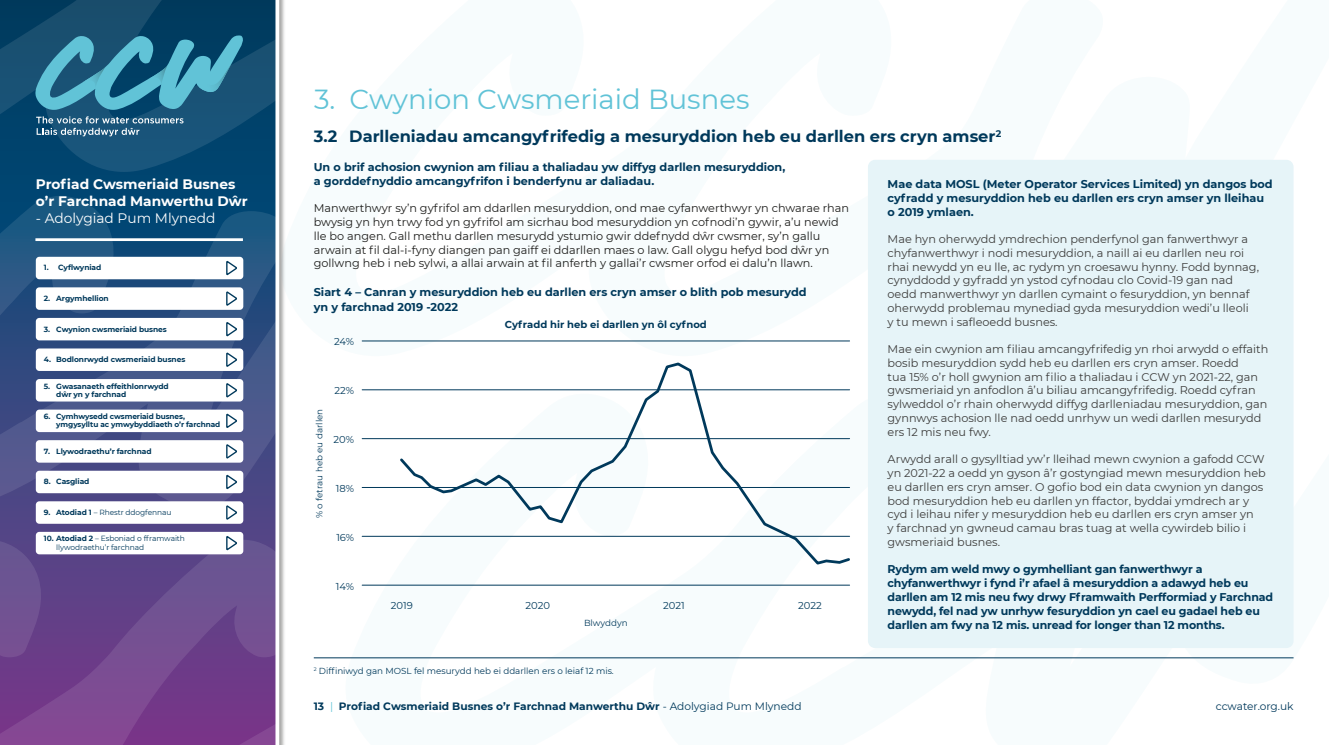
<style>
.page{position:relative;width:1329px;height:745px;background:#fff}
.page>*{position:absolute;margin:0;border:0;box-sizing:border-box;transform-origin:0 0}
.t1{font:27.5px "Montserrat";color:#61c3d7}
.t2{font:700 16.25px "Montserrat";color:#00395b}
.t3{font:700 13.75px/16.5px "Montserrat";color:#fff}
.t4{font:13.75px "Montserrat";color:#fff}
.t5{font:11.25px/13.8px "Montserrat";color:#3c3c3b}
.t6{font:700 11.25px/13.8px "Montserrat";color:#00395b}
.t7{font:11.25px/13.8px "Montserrat";color:#1d1d1b}
.t8{font:700 10.62px "Montserrat";color:#00395b}
.t9{font:10.62px "Montserrat";letter-spacing:-.01em;color:#00395b}
.t10{font:10px "Montserrat";color:#00395b}
.t11{font:700 10px "Montserrat";color:#00395b}
.t12{font:8.75px "Montserrat";color:#00395b}
.t13{font:700 7.5px/8.1px "Montserrat";letter-spacing:-.01em;color:#00395b}
.t14{font:7.5px/8.1px "Montserrat";letter-spacing:-.01em;color:#00395b}
.s1{font-weight:700}
.s2{font-weight:400;color:#61c3d7}
.s3{font-weight:400}
</style>
<div class="page">
<svg style="left:343px;top:388px;width:951px;height:271px"></svg>
<hr style="left:314px;top:657px;width:979px;height:1px;background:#00395b">
<div style="left:868px;top:160px;width:425px;height:487px;background:#e6f4f8;border-radius:7px"></div>
<hr style="left:362px;top:340px;width:487px;height:1px;background:#00395b">
<hr style="left:362px;top:389px;width:487px;height:1px;background:#00395b">
<hr style="left:362px;top:438px;width:487px;height:1px;background:#00395b">
<hr style="left:362px;top:486px;width:487px;height:1px;background:#00395b">
<hr style="left:362px;top:535px;width:487px;height:1px;background:#00395b">
<svg style="left:397px;top:362px;width:455px;height:204px"></svg>
<hr style="left:362px;top:584px;width:487px;height:1px;background:#00395b">
<div style="left:0;top:0;width:285px;height:744px;background:#1d1d1b;opacity:.4"></div>
<svg style="left:0;top:172px;width:275px;height:367px;background:#1f487a"></svg>
<svg style="left:0;top:539px;width:275px;height:205px;background:#6e458c"></svg>
<svg style="left:0;top:0;width:275px;height:172px;background:#0b476d"></svg>
<svg style="left:0;top:196px;width:275px;height:316px;background:#315283"></svg>
<hr style="left:35px;top:238px;width:208px;height:3px;background:#fff">
<svg style="left:35px;top:35px;width:210px;height:75px;background:#307b98"></svg>
<img style="left:82px;top:67px;width:23px;height:22px">
<img style="left:148px;top:65px;width:20px;height:19px">
<img style="left:196px;top:62px;width:36px;height:30px">
<svg style="left:36px;top:116px;width:147px;height:20px;background:#437391"></svg>
<svg style="left:275px;top:0;width:4px;height:744px"></svg>
<div style="left:36px;top:256px;width:207px;height:23px;background:#fff;border-radius:4px"></div>
<svg style="left:226px;top:260px;width:11px;height:15px"></svg>
<div style="left:36px;top:287px;width:207px;height:22px;background:#fff;border-radius:4px"></div>
<svg style="left:226px;top:291px;width:11px;height:14px"></svg>
<div style="left:36px;top:318px;width:207px;height:22px;background:#fff;border-radius:4px"></div>
<svg style="left:226px;top:322px;width:11px;height:14px"></svg>
<div style="left:36px;top:348px;width:207px;height:23px;background:#fff;border-radius:4px"></div>
<svg style="left:226px;top:352px;width:11px;height:14px"></svg>
<div style="left:36px;top:379px;width:207px;height:22px;background:#fff;border-radius:4px"></div>
<svg style="left:226px;top:383px;width:11px;height:14px"></svg>
<div style="left:36px;top:409px;width:207px;height:23px;background:#fff;border-radius:4px"></div>
<svg style="left:226px;top:413px;width:11px;height:15px"></svg>
<div style="left:36px;top:440px;width:207px;height:22px;background:#fff;border-radius:4px"></div>
<svg style="left:226px;top:444px;width:11px;height:14px"></svg>
<div style="left:36px;top:470px;width:207px;height:23px;background:#fff;border-radius:4px"></div>
<svg style="left:226px;top:474px;width:11px;height:15px"></svg>
<div style="left:36px;top:501px;width:207px;height:22px;background:#fff;border-radius:4px"></div>
<svg style="left:226px;top:505px;width:11px;height:14px"></svg>
<div style="left:36px;top:531px;width:207px;height:23px;background:#fff;border-radius:4px"></div>
<svg style="left:226px;top:536px;width:11px;height:14px"></svg>
<p class="t3" style="left:36px;top:175px;width:213px">Profiad Cwsmeriaid Busnes o’r Farchnad Manwerthu Dŵr</p>
<p class="t4" style="left:36px;top:208px;width:181px">- Adolygiad Pum Mlynedd</p>
<p class="t13" style="left:44px;top:263px;width:59px">1. Cyflwyniad</p>
<p class="t13" style="left:44px;top:294px;width:66px">2. Argymhellion</p>
<p class="t13" style="left:44px;top:324px;width:125px">3. Cwynion cwsmeriaid busnes</p>
<p class="t13" style="left:44px;top:355px;width:143px">4. Bodlonrwydd cwsmeriaid busnes</p>
<p class="t13" style="left:56px;top:381px;width:114px;text-indent:-12px">5. Gwasanaeth effeithlonrwydd dŵr yn y farchnad</p>
<p class="t13" style="left:56px;top:412px;width:165px;text-indent:-12px">6. Cymhwysedd cwsmeriaid busnes, ymgysylltu ac ymwybyddiaeth o’r farchnad</p>
<p class="t13" style="left:44px;top:446px;width:109px">7. Llywodraethu’r farchnad</p>
<p class="t13" style="left:44px;top:477px;width:47px">8. Casgliad</p>
<p class="t14" style="left:44px;top:507px;width:129px"><span class="s1">9. Atodiad 1</span> – Rhestr ddogfennau</p>
<p class="t14" style="left:56px;top:534px;width:130px;text-indent:-12px"><span class="s1">10. Atodiad 2</span> – Esboniad o fframwaith llywodraethu’r farchnad</p>
<h1 class="t1" style="left:314px;top:80px;width:437px">3. Cwynion Cwsmeriaid Busnes</h1>
<h2 class="t2" style="left:314px;top:125px;width:689px">3.2 Darlleniadau amcangyfrifedig a mesuryddion heb eu darllen ers cryn amser<sup>2</sup></h2>
<p class="t6" style="left:314px;top:159px;width:473px">Un o brif achosion cwynion am filiau a thaliadau yw diffyg darllen mesuryddion, a gorddefnyddio amcangyfrifon i benderfynu ar daliadau.</p>
<p class="t7" style="left:314px;top:201px;width:537px">Manwerthwyr sy’n gyfrifol am ddarllen mesuryddion, ond mae cyfanwerthwyr yn chwarae rhan bwysig yn hyn trwy fod yn gyfrifol am sicrhau bod mesuryddion yn cofnodi’n gywir, a’u newid lle bo angen. Gall methu darllen mesurydd ystumio gwir ddefnydd dŵr cwsmer, sy’n gallu arwain at fil dal-i-fyny diangen pan gaiff ei ddarllen maes o law. Gall olygu hefyd bod dŵr yn gollwng heb i neb sylwi, a allai arwain at fil anferth y gallai’r cwsmer orfod ei dalu’n llawn.</p>
<p class="t6" style="left:314px;top:284px;width:494px;line-height:15px">Siart 4 – Canran y mesuryddion heb eu darllen ers cryn amser o blith pob mesurydd yn y farchnad 2019 -2022</p>
<p class="t10" style="left:334px;top:334px;width:22px">24%</p>
<p class="t12" style="left:313px;top:518px;width:111px;rotate:-90deg">% o fetrau heb eu darllen</p>
<p class="t10" style="left:334px;top:383px;width:21px">22%</p>
<p class="t10" style="left:334px;top:432px;width:22px">20%</p>
<p class="t10" style="left:336px;top:481px;width:20px">18%</p>
<p class="t10" style="left:336px;top:530px;width:19px">16%</p>
<p class="t10" style="left:336px;top:579px;width:20px">14%</p>
<p class="t11" style="left:505px;top:316px;width:203px">Cyfradd hir heb ei darllen yn ôl cyfnod</p>
<p class="t10" style="left:391px;top:598px;width:23px">2019</p>
<p class="t10" style="left:525px;top:598px;width:26px">2020</p>
<p class="t10" style="left:663px;top:598px;width:23px">2021</p>
<p class="t10" style="left:798px;top:598px;width:25px">2022</p>
<p class="t12" style="left:584px;top:616px;width:45px">Blwyddyn</p>
<p class="t12" style="left:314px;top:664px;width:301px"><sup>2</sup> Diffiniwyd gan MOSL fel mesurydd heb ei ddarllen ers o leiaf 12 mis.</p>
<p class="t8" style="left:314px;top:697px;width:489px">13 <span class="s2">|</span> Profiad Cwsmeriaid Busnes o’r Farchnad Manwerthu Dŵr <span class="s3">- Adolygiad Pum Mlynedd</span></p>
<p class="t6" style="left:887px;top:176px;width:387px">Mae data MOSL (Meter Operator Services Limited) yn dangos bod cyfradd y mesuryddion heb eu darllen ers cryn amser yn lleihau o 2019 ymlaen.</p>
<p class="t5" style="left:887px;top:232px;width:373px">Mae hyn oherwydd ymdrechion penderfynol gan fanwerthwyr a chyfanwerthwyr i nodi mesuryddion, a naill ai eu darllen neu roi rhai newydd yn eu lle, ac rydym yn croesawu hynny. Fodd bynnag, cynyddodd y gyfradd yn ystod cyfnodau clo Covid-19 gan nad oedd manwerthwyr yn darllen cymaint o fesuryddion, yn bennaf oherwydd problemau mynediad gyda mesuryddion wedi’u lleoli<br>y tu mewn i safleoedd busnes.</p>
<p class="t5" style="left:887px;top:341px;width:382px">Mae ein cwynion am filiau amcangyfrifedig yn rhoi arwydd o effaith bosib mesuryddion sydd heb eu darllen ers cryn amser. Roedd<br>tua 15% o’r holl gwynion am filio a thaliadau i CCW yn 2021-22, gan gwsmeriaid yn anfodlon â’u biliau amcangyfrifedig. Roedd cyfran sylweddol o’r rhain oherwydd diffyg darlleniadau mesuryddion, gan gynnwys achosion lle nad oedd unrhyw un wedi darllen mesurydd ers 12 mis neu fwy.</p>
<p class="t5" style="left:887px;top:451px;width:380px">Arwydd arall o gysylltiad yw’r lleihad mewn cwynion a gafodd CCW yn 2021-22 a oedd yn gyson â’r gostyngiad mewn mesuryddion heb eu darllen ers cryn amser. O gofio bod ein data cwynion yn dangos bod mesuryddion heb eu darllen yn ffactor, byddai ymdrech ar y cyd i leihau nifer y mesuryddion heb eu darllen ers cryn amser yn<br>y farchnad yn gwneud camau bras tuag at wella cywirdeb bilio i gwsmeriaid busnes.</p>
<p class="t6" style="left:887px;top:561px;width:387px">Rydym am weld mwy o gymhelliant gan fanwerthwyr a chyfanwerthwyr i fynd i’r afael â mesuryddion a adawyd heb eu darllen am 12 mis neu fwy drwy Fframwaith Perfformiad y Farchnad newydd, fel nad yw unrhyw fesuryddion yn cael eu gadael heb eu darllen am fwy na 12 mis. unread for longer than 12 months.</p>
<p class="t9" style="left:1216px;top:698px;width:79px">ccwater.org.uk</p>
</div>
